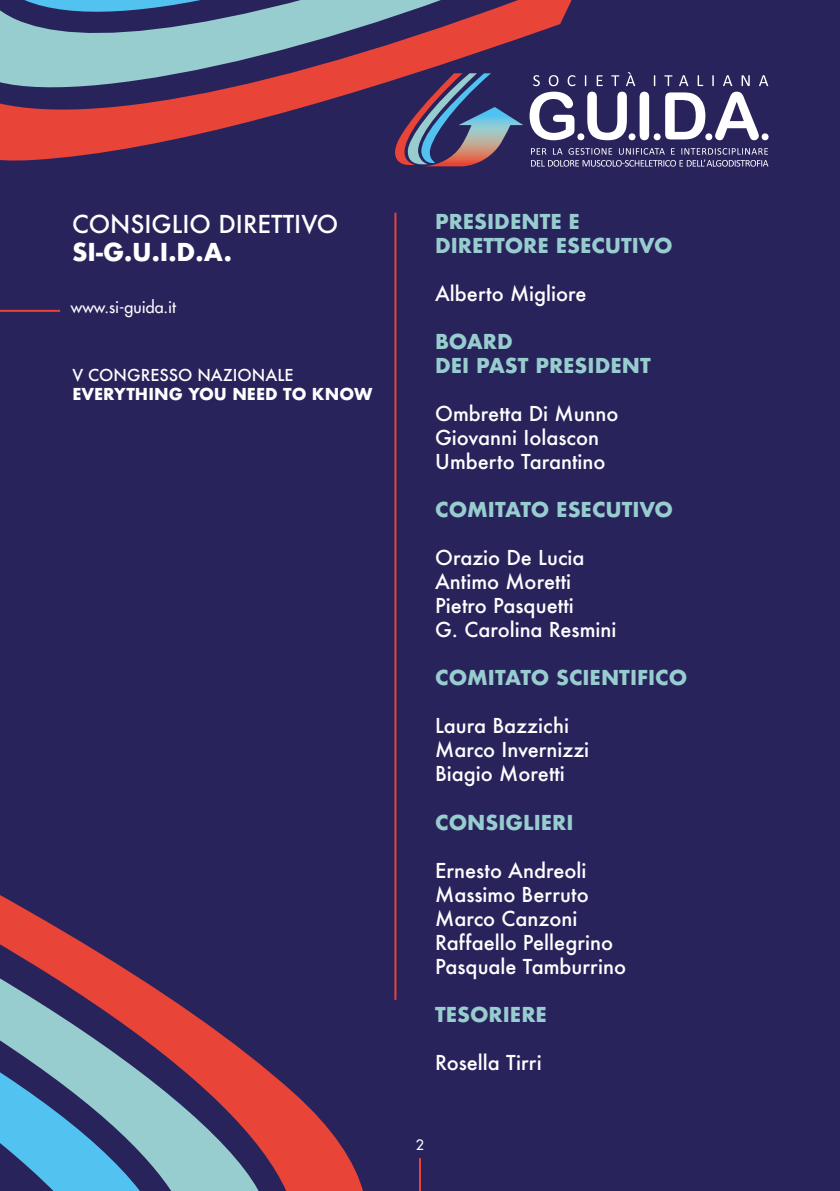
<style>
.page{position:relative;width:840px;height:1191px;background:#fff}
.page>*{position:absolute;margin:0;border:0;box-sizing:border-box;transform-origin:0 0}
.t1{font:500 24px "Futura";color:#fff}
.t2{font:700 24px "Futura";color:#fff}
.t3{font:500 20px/24px "Futura";color:#fff}
.t4{font:700 20px/24px "Futura";color:#98cdcf}
.t5{font:700 16px "Futura";color:#fff}
.t6{font:500 16px "Futura";color:#fff}
.t7{font:16px "Futura LT";color:#fff}
.t8{font:500 14px "Futura Std";color:#fff}
</style>
<div class="page">
<div style="left:0;top:0;width:839px;height:1191px;background:#29235c"></div>
<svg style="left:0;top:113px;width:582px;height:48px"></svg>
<svg style="left:0;top:39px;width:622px;height:74px"></svg>
<svg style="left:0;top:0;width:572px;height:39px"></svg>
<svg style="left:298px;top:1097px;width:65px;height:94px;fill:#e84437"></svg>
<svg style="left:183px;top:1007px;width:115px;height:184px"></svg>
<svg style="left:0;top:895px;width:183px;height:296px"></svg>
<svg style="left:393px;top:73px;width:130px;height:93px"></svg>
<svg style="left:529px;top:92px;width:239px;height:48px"></svg>
<svg style="left:533px;top:72px;width:234px;height:14px"></svg>
<svg style="left:530px;top:148px;width:238px;height:19px"></svg>
<hr style="left:394px;top:213px;width:2px;height:786px;background:#e84437">
<hr style="left:0;top:310px;width:60px;height:2px;background:#e84437">
<hr style="left:419px;top:1158px;width:2px;height:33px;background:#e84437">
<p class="t1" style="left:72px;top:207px;width:267px">CONSIGLIO DIRETTIVO</p>
<p class="t2" style="left:72px;top:235px;width:161px">SI-G.U.I.D.A.</p>
<p class="t7" style="left:71px;top:297px;width:107px">www.si-guida.it</p>
<p class="t6" style="left:72px;top:364px;width:222px">V CONGRESSO NAZIONALE</p>
<p class="t5" style="left:72px;top:382px;width:301px">EVERYTHING YOU NEED TO KNOW</p>
<p class="t4" style="left:435px;top:210px;width:239px">PRESIDENTE E<br>DIRETTORE ESECUTIVO</p>
<p class="t3" style="left:435px;top:282px;width:153px">Alberto Migliore</p>
<p class="t4" style="left:435px;top:330px;width:217px">BOARD<br>DEI PAST PRESIDENT</p>
<p class="t3" style="left:435px;top:402px;width:185px">Ombretta Di Munno<br>Giovanni Iolascon<br>Umberto Tarantino</p>
<p class="t4" style="left:435px;top:498px;width:239px">COMITATO ESECUTIVO</p>
<p class="t3" style="left:435px;top:546px;width:183px">Orazio De Lucia<br>Antimo Moretti<br>Pietro Pasquetti<br>G. Carolina Resmini</p>
<p class="t4" style="left:435px;top:666px;width:253px">COMITATO SCIENTIFICO</p>
<p class="t3" style="left:435px;top:714px;width:156px">Laura Bazzichi<br>Marco Invernizzi<br>Biagio Moretti</p>
<p class="t4" style="left:435px;top:810px;width:140px">CONSIGLIERI</p>
<p class="t3" style="left:435px;top:858px;width:192px">Ernesto Andreoli<br>Massimo Berruto<br>Marco Canzoni<br>Raffaello Pellegrino<br>Pasquale Tamburrino</p>
<p class="t4" style="left:435px;top:1002px;width:113px">TESORIERE</p>
<p class="t3" style="left:435px;top:1050px;width:108px">Rosella Tirri</p>
<p class="t8" style="left:415px;top:1135px;width:10px">2</p>
</div>
